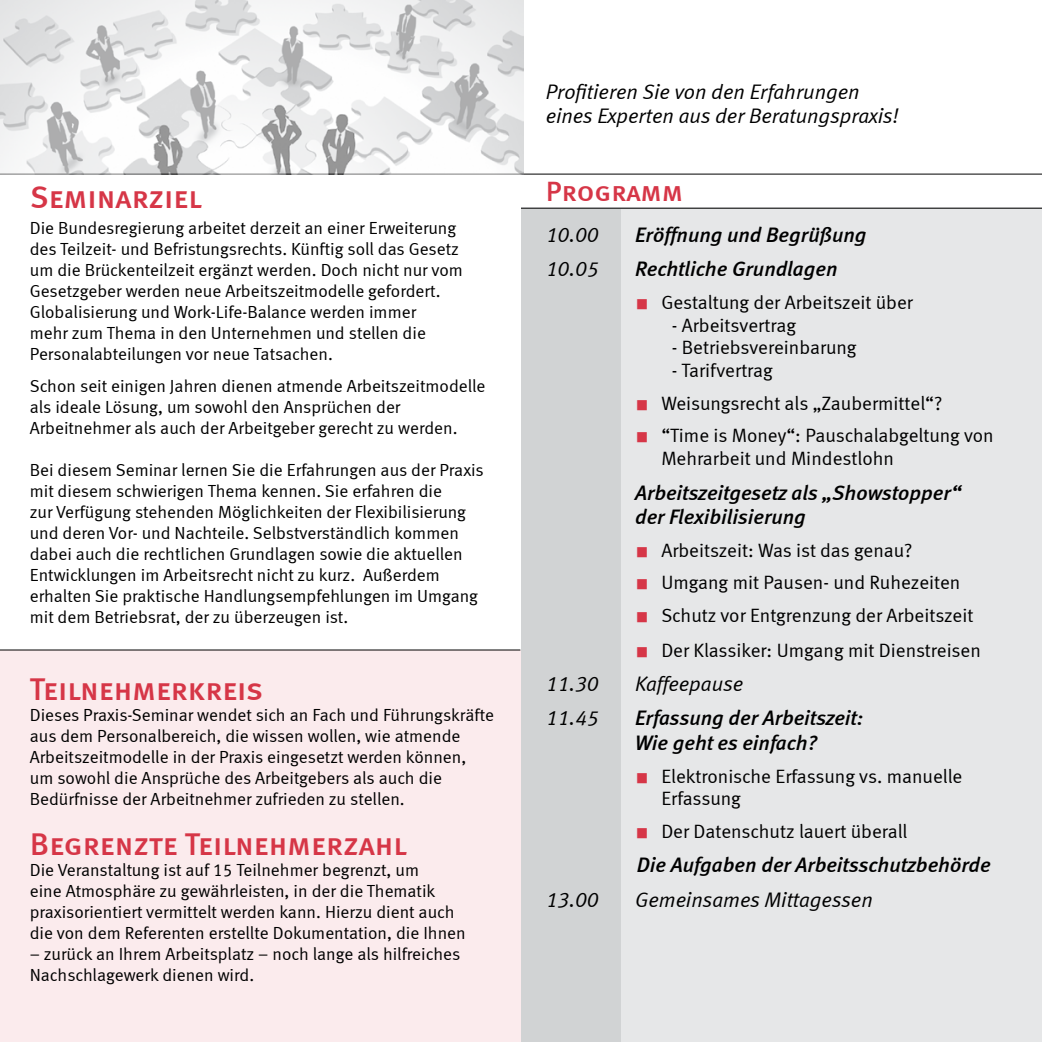
<style>
.page{position:relative;width:1042px;height:1042px;background:#fff}
.page>*{position:absolute;margin:0;border:0;box-sizing:border-box;transform-origin:0 0}
.t1{font:31.5px "Meta Medium LF Caps";color:#d63647}
.t2{font:28px "Meta Medium LF Caps";color:#d63647}
.t3{font:italic 21px/24.5px "Meta Medium LF";color:#000}
.t4{font:italic 21px/24.5px "Meta Normal LF";color:#000}
.t5{font:19.25px/22.8px "Meta Normal LF";color:#000}
.t6{font:17.5px/21px "Meta Normal LF";color:#000}
.s1{color:#d63647}
</style>
<div class="page">
<div style="left:521px;top:208px;width:521px;height:834px;background:#e6e7e8"></div>
<div style="left:0;top:650px;width:521px;height:392px;background:#fbebed"></div>
<hr style="left:0;top:174px;width:1042px;height:1px;background:#000">
<hr style="left:521px;top:208px;width:521px;height:1px;background:#000">
<div style="left:521px;top:209px;width:99px;height:833px;background:#d1d3d4"></div>
<hr style="left:0;top:649px;width:520px;height:1px;background:#000">
<img style="left:0;top:0;width:523px;height:174px">
<h1 class="t1" style="left:30px;top:179px;width:174px">Seminarziel</h1>
<p class="t6" style="left:30px;top:217px;width:435px">Die Bundesregierung arbeitet derzeit an einer Erweiterung des Teilzeit- und Befristungsrechts. Künftig soll das Gesetz um die Brückenteilzeit ergänzt werden. Doch nicht nur vom Gesetzgeber werden neue Arbeitszeitmodelle gefordert.<br>Globalisierung und Work-Life-Balance werden immer<br>mehr zum Thema in den Unternehmen und stellen die Personalabteilungen vor neue Tatsachen.</p>
<p class="t6" style="left:30px;top:375px;width:457px">Schon seit einigen Jahren dienen atmende Arbeitszeitmodelle als ideale Lösung, um sowohl den Ansprüchen der<br>Arbeitnehmer als auch der Arbeitgeber gerecht zu werden.</p>
<p class="t6" style="left:30px;top:459px;width:455px">Bei diesem Seminar lernen Sie die Erfahrungen aus der Praxis mit diesem schwierigen Thema kennen. Sie erfahren die<br>zur Verfügung stehenden Möglichkeiten der Flexibilisierung und deren Vor- und Nachteile. Selbstverständlich kommen dabei auch die rechtlichen Grundlagen sowie die aktuellen Entwicklungen im Arbeitsrecht nicht zu kurz. Außerdem erhalten Sie praktische Handlungsempfehlungen im Umgang mit dem Betriebsrat, der zu überzeugen ist.</p>
<h1 class="t1" style="left:30px;top:670px;width:235px">Teilnehmerkreis</h1>
<p class="t6" style="left:30px;top:704px;width:466px">Dieses Praxis-Seminar wendet sich an Fach und Führungskräfte aus dem Personalbereich, die wissen wollen, wie atmende Arbeitszeitmodelle in der Praxis eingesetzt werden können, um sowohl die Ansprüche des Arbeitgebers als auch die Bedürfnisse der Arbeitnehmer zufrieden zu stellen.</p>
<h1 class="t1" style="left:30px;top:826px;width:378px">Begrenzte Teilnehmerzahl</h1>
<p class="t6" style="left:30px;top:859px;width:437px">Die Veranstaltung ist auf 15 Teilnehmer begrenzt, um<br>eine Atmosphäre zu gewährleisten, in der die Thematik praxisorientiert vermittelt werden kann. Hierzu dient auch die von dem Referenten erstellte Dokumentation, die Ihnen</p>
<p class="t6" style="left:30px;top:943px;width:432px">– zurück an Ihrem Arbeitsplatz – noch lange als hilfreiches<br>Nachschlagewerk dienen wird.</p>
<p class="t4" style="left:546px;top:79px;width:354px">Profitieren Sie von den Erfahrungen eines Experten aus der Beratungspraxis!</p>
<h2 class="t2" style="left:546px;top:175px;width:139px">Programm</h2>
<p class="t4" style="left:546px;top:222px;width:54px">10.00</p>
<p class="t3" style="left:635px;top:222px;width:233px">Eröffnung und Begrüßung</p>
<p class="t4" style="left:546px;top:256px;width:54px">10.05</p>
<p class="t3" style="left:635px;top:256px;width:204px">Rechtliche Grundlagen</p>
<p class="t5" style="left:637px;top:290px;width:278px"><span class="s1">■</span> Gestaltung der Arbeitszeit über</p>
<p class="t5" style="left:672px;top:313px;width:126px">- Arbeitsvertrag</p>
<p class="t5" style="left:672px;top:336px;width:186px">- Betriebsvereinbarung</p>
<p class="t5" style="left:672px;top:359px;width:103px">- Tarifvertrag</p>
<p class="t5" style="left:637px;top:391px;width:307px"><span class="s1">■</span> Weisungsrecht als „Zaubermittel“?</p>
<p class="t5" style="left:661px;top:424px;width:334px;text-indent:-24px"><span class="s1">■</span> “Time is Money“: Pauschalabgeltung von<br>Mehrarbeit und Mindestlohn</p>
<p class="t3" style="left:635px;top:480px;width:327px">Arbeitszeitgesetz als „Showstopper“ der Flexibilisierung</p>
<p class="t5" style="left:637px;top:538px;width:277px"><span class="s1">■</span> Arbeitszeit: Was ist das genau?</p>
<p class="t5" style="left:637px;top:571px;width:325px"><span class="s1">■</span> Umgang mit Pausen- und Ruhezeiten</p>
<p class="t5" style="left:637px;top:604px;width:338px"><span class="s1">■</span> Schutz vor Entgrenzung der Arbeitszeit</p>
<p class="t5" style="left:637px;top:638px;width:346px"><span class="s1">■</span> Der Klassiker: Umgang mit Dienstreisen</p>
<p class="t4" style="left:546px;top:671px;width:54px">11.30</p>
<p class="t4" style="left:635px;top:671px;width:110px">Kaffeepause</p>
<p class="t4" style="left:546px;top:705px;width:54px">11.45</p>
<p class="t3" style="left:635px;top:705px;width:230px">Erfassung der Arbeitszeit:<br>Wie geht es einfach?</p>
<p class="t5" style="left:661px;top:764px;width:303px;text-indent:-24px"><span class="s1">■</span> Elektronische Erfassung vs. manuelle<br>Erfassung</p>
<p class="t5" style="left:637px;top:820px;width:272px"><span class="s1">■</span> Der Datenschutz lauert überall</p>
<p class="t3" style="left:637px;top:852px;width:355px">Die Aufgaben der Arbeitsschutzbehörde</p>
<p class="t4" style="left:546px;top:887px;width:54px">13.00</p>
<p class="t4" style="left:635px;top:887px;width:239px">Gemeinsames Mittagessen</p>
</div>
